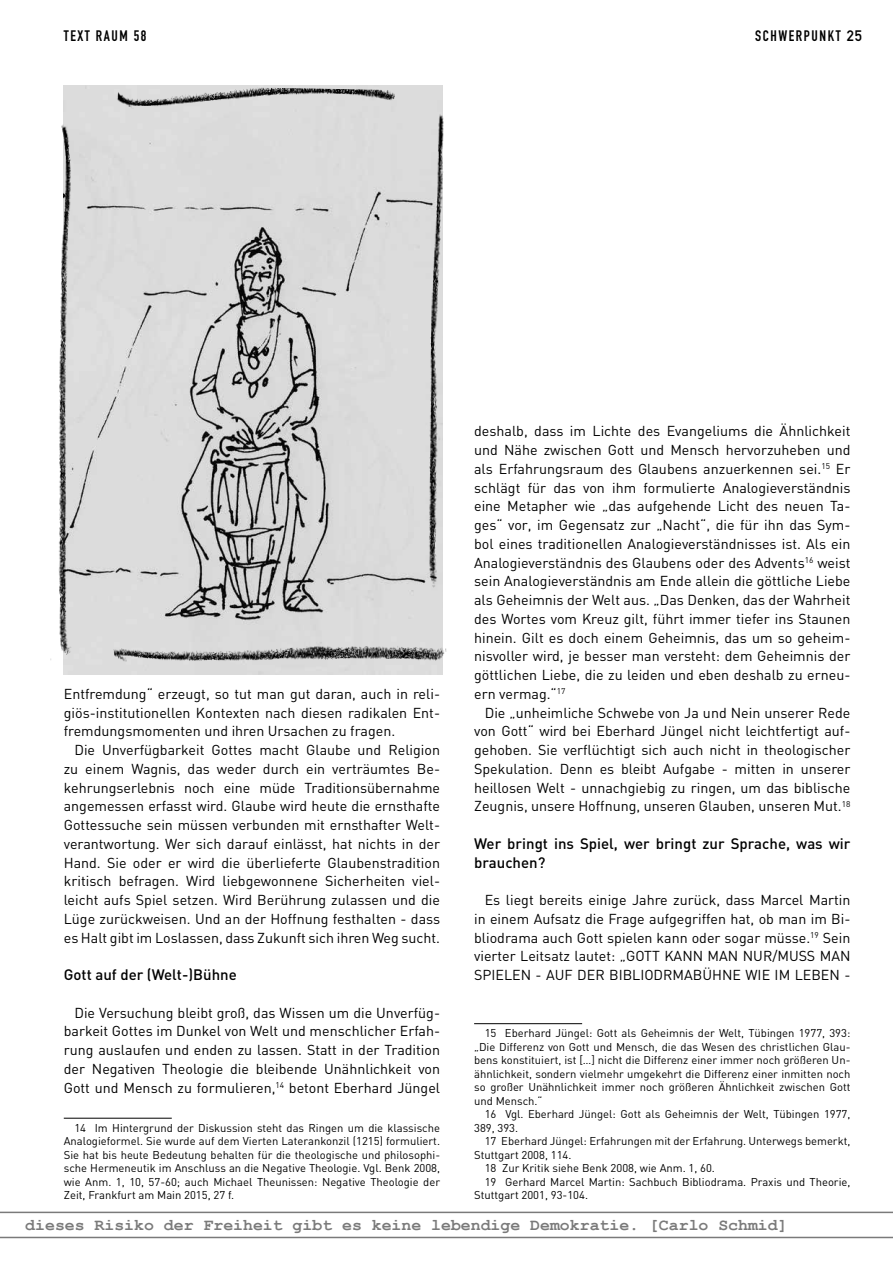
<style>
.page{position:relative;width:893px;height:1263px;background:#fff}
.page>*{position:absolute;margin:0;border:0;box-sizing:border-box;transform-origin:0 0}
.t1{font:700 16.5px "Courier New";color:#7a7a7a}
.t2{font:500 15px/18.8px "DIN";color:#000}
.t3{font:15px "DIN Engschrift";letter-spacing:.105em;color:#000}
.t4{font:14.25px/18.8px "DIN";color:#000;text-align:justify}
.t5{font:11.25px/13.5px "DIN";color:#000;text-align:justify}
.s1{font-family:"DIN Mittelschrift"}
</style>
<div class="page">
<svg style="left:0;top:1211px;width:893px;height:27px"></svg>
<hr style="left:64px;top:1118px;width:108px;height:1px;background:#000">
<hr style="left:474px;top:1023px;width:108px;height:1px;background:#000">
<img style="left:50px;top:85px;width:397px;height:590px">
<p class="t3" style="left:64px;top:27px;width:84px">TEXT RAUM 58</p>
<p class="t3" style="left:755px;top:27px;width:109px">SCHWERPUNKT <span class="s1">25</span></p>
<p class="t4" style="left:64px;top:684px;width:378px">Entfremdung“ erzeugt, so tut man gut daran, auch in reli&shy;giös-institutionellen Kontexten nach diesen radikalen Ent&shy;fremdungsmomenten und ihren Ursachen zu fragen.</p>
<p class="t4" style="left:64px;top:740px;width:378px;text-indent:11px">Die Unverfügbarkeit Gottes macht Glaube und Religion zu einem Wagnis, das weder durch ein verträumtes Be&shy;kehrungserlebnis noch eine müde Traditionsübernahme angemessen erfasst wird. Glaube wird heute die ernsthafte Gottessuche sein müssen verbunden mit ernsthafter Welt&shy;verantwortung. Wer sich darauf einlässt, hat nichts in der Hand. Sie oder er wird die überlieferte Glaubenstradition kritisch befragen. Wird liebgewonnene Sicherheiten viel&shy;leicht aufs Spiel setzen. Wird Berührung zulassen und die Lüge zurückweisen. Und an der Hoffnung festhalten - dass es Halt gibt im Loslassen, dass Zukunft sich ihren Weg sucht.</p>
<p class="t2" style="left:64px;top:965px;width:175px">Gott auf der (Welt-)Bühne</p>
<p class="t4" style="left:64px;top:1003px;width:378px;text-indent:11px">Die Versuchung bleibt groß, das Wissen um die Unverfüg&shy;barkeit Gottes im Dunkel von Welt und menschlicher Erfah&shy;rung auslaufen und enden zu lassen. Statt in der Tradition der Negativen Theologie die bleibende Unähnlichkeit von Gott und Mensch zu formulieren,<sup>14</sup> betont Eberhard Jüngel</p>
<p class="t5" style="left:64px;top:1121px;width:378px;text-indent:11px">14 Im Hintergrund der Diskussion steht das Ringen um die klassische Analogieformel. Sie wurde auf dem Vierten Laterankonzil (1215) formuliert.<br>Sie hat bis heute Bedeutung behalten für die theologische und philosophi&shy;sche Hermeneutik im Anschluss an die Negative Theologie. Vgl. Benk 2008, wie Anm. 1, 10, 57-60; auch Michael Theunissen: Negative Theologie der Zeit, Frankfurt am Main 2015, 27 f.</p>
<p class="t4" style="left:474px;top:421px;width:378px">deshalb, dass im Lichte des Evangeliums die Ähnlichkeit und Nähe zwischen Gott und Mensch hervorzuheben und als Erfahrungsraum des Glaubens anzuerkennen sei.<sup>15</sup> Er schlägt für das von ihm formulierte Analogieverständnis eine Metapher wie „das aufgehende Licht des neuen Ta&shy;ges“ vor, im Gegensatz zur „Nacht“, die für ihn das Sym&shy;bol eines traditionellen Analogieverständnisses ist. Als ein Analogieverständnis des Glaubens oder des Advents<sup>16</sup> weist sein Analogieverständnis am Ende allein die göttliche Liebe als Geheimnis der Welt aus. „Das Denken, das der Wahrheit des Wortes vom Kreuz gilt, führt immer tiefer ins Staunen hinein. Gilt es doch einem Geheimnis, das um so geheim&shy;nisvoller wird, je besser man versteht: dem Geheimnis der göttlichen Liebe, die zu leiden und eben deshalb zu erneu&shy;ern vermag.“<sup>17</sup></p>
<p class="t4" style="left:474px;top:703px;width:378px;text-indent:11px">Die „unheimliche Schwebe von Ja und Nein unserer Rede von Gott“ wird bei Eberhard Jüngel nicht leichtfertigt auf&shy;gehoben. Sie verflüchtigt sich auch nicht in theologischer Spekulation. Denn es bleibt Aufgabe - mitten in unserer heillosen Welt - unnachgiebig zu ringen, um das biblische Zeugnis, unsere Hoffnung, unseren Glauben, unseren Mut.<sup>18</sup></p>
<p class="t2" style="left:474px;top:833px;width:378px">Wer bringt ins Spiel, wer bringt zur Sprache, was wir brauchen?</p>
<p class="t4" style="left:474px;top:890px;width:378px;text-indent:11px">Es liegt bereits einige Jahre zurück, dass Marcel Martin in einem Aufsatz die Frage aufgegriffen hat, ob man im Bi&shy;bliodrama auch Gott spielen kann oder sogar müsse.<sup>19</sup> Sein vierter Leitsatz lautet: „GOTT KANN MAN NUR/MUSS MAN SPIELEN - AUF DER BIBLIODRMABÜHNE WIE IM LEBEN -</p>
<p class="t5" style="left:474px;top:1026px;width:378px;text-indent:11px">15 Eberhard Jüngel: Gott als Geheimnis der Welt, Tübingen 1977, 393: „Die Differenz von Gott und Mensch, die das Wesen des christlichen Glau&shy;bens konstituiert, ist […] nicht die Differenz einer immer noch größeren Un&shy;ähnlichkeit, sondern vielmehr umgekehrt die Differenz einer inmitten noch so großer Unähnlichkeit immer noch größeren Ähnlichkeit zwischen Gott und Mensch.“</p>
<p class="t5" style="left:474px;top:1107px;width:378px;text-indent:11px">16 Vgl. Eberhard Jüngel: Gott als Geheimnis der Welt, Tübingen 1977,<br>389, 393.</p>
<p class="t5" style="left:485px;top:1134px;width:367px">17 Eberhard Jüngel: Erfahrungen mit der Erfahrung. Unterwegs bemerkt,</p>
<p class="t5" style="left:474px;top:1148px;width:99px">Stuttgart 2008, 114.</p>
<p class="t5" style="left:485px;top:1161px;width:232px">18 Zur Kritik siehe Benk 2008, wie Anm. 1, 60.</p>
<p class="t5" style="left:485px;top:1175px;width:367px">19 Gerhard Marcel Martin: Sachbuch Bibliodrama. Praxis und Theorie,</p>
<p class="t5" style="left:474px;top:1188px;width:115px">Stuttgart 2001, 93-104.</p>
<p class="t1" style="left:25px;top:1215px;width:764px">dieses Risiko der Freiheit gibt es keine lebendige Demokratie. [Carlo Schmid]</p>
</div>
